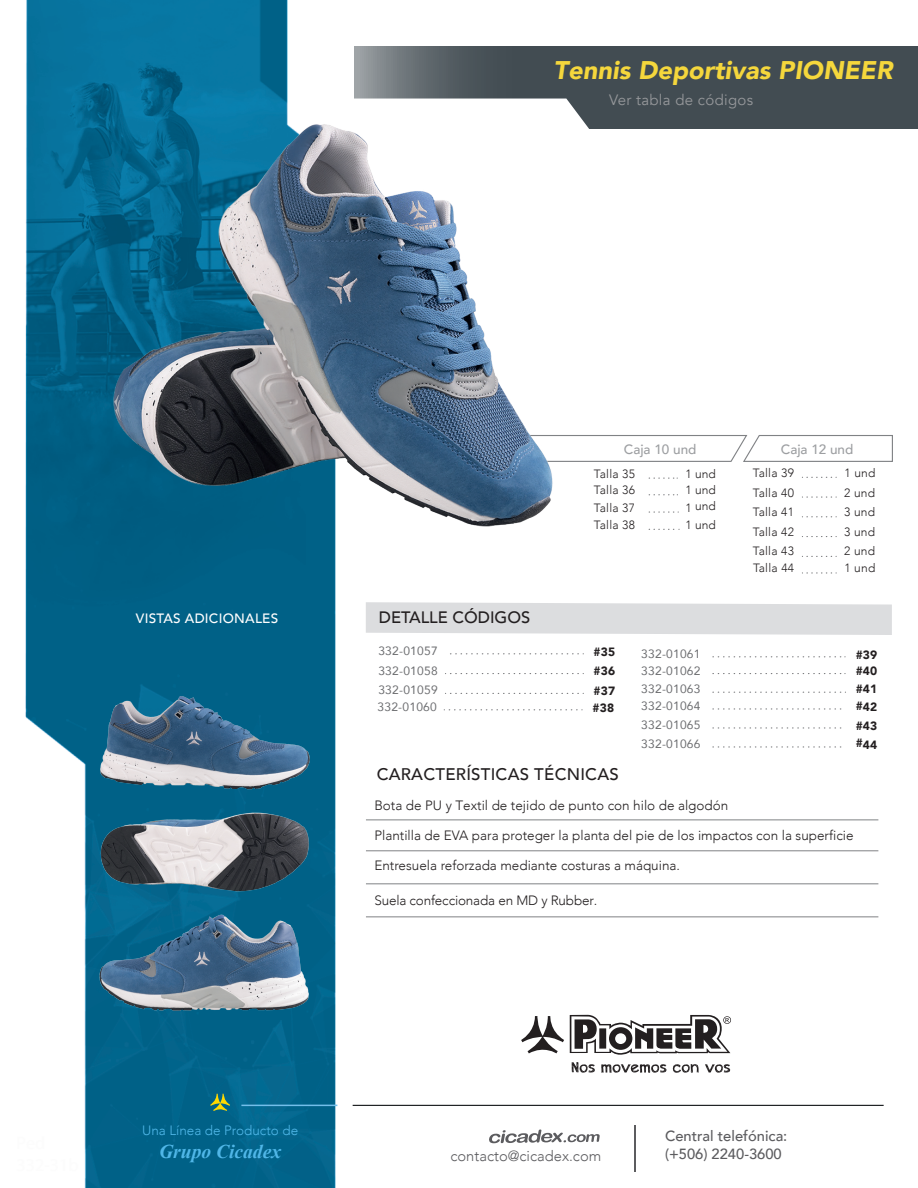
<style>
.page{position:relative;width:918px;height:1188px;background:#fff}
.page>*{position:absolute;margin:0;border:0;box-sizing:border-box;transform-origin:0 0}
.t1{font:italic 900 25.5px "Avenir";color:#f5d73c}
.t2{font:italic 700 19.5px "Times New Roman";color:#50b7e8}
.t3{font:500 16.8px "Avenir";letter-spacing:.015em;color:#231f20}
.t4{font:500 16.5px "Avenir";color:#231f20}
.t5{font:15px "Avenir";letter-spacing:.02em;color:#95979a}
.t6{font:500 14.7px/17.7px "Avenir";color:#5c5c5f}
.t7{font:300 14.7px "Avenir";color:#5c5c5f}
.t8{font:300 13.5px "Avenir";color:#231f20}
.t9{font:300 13.5px "Avenir";color:#50b7e8}
.t10{font:500 13.5px "Avenir";color:#9d9fa2}
.t11{font:500 13.5px "Avenir";letter-spacing:.02em;color:#fff}
.t12{font:300 12px/17.2px "Avenir";letter-spacing:.02em;color:#231f20}
.t13{font:12px/19.5px "Avenir";letter-spacing:.02em;color:#6c6d70;text-align:justify}
.t14{font:900 12px/19.5px "Avenir";letter-spacing:.02em;color:#231f20;text-align:justify}
.t15{font:300 12px/16.2px "Avenir";color:#231f20;text-align:right}
</style>
<div class="page">
<img style="left:25px;top:0;width:334px;height:1188px">
<svg style="left:580px;top:435px;width:313px;height:27px"></svg>
<svg style="left:366px;top:602px;width:526px;height:33px;background:#dedfe1"></svg>
<svg style="left:450px;top:653px;width:134px;height:1px"></svg>
<svg style="left:445px;top:673px;width:139px;height:1px"></svg>
<svg style="left:445px;top:693px;width:139px;height:1px"></svg>
<svg style="left:444px;top:709px;width:139px;height:1px"></svg>
<svg style="left:713px;top:673px;width:133px;height:1px"></svg>
<svg style="left:713px;top:692px;width:133px;height:1px"></svg>
<svg style="left:802px;top:477px;width:35px;height:1px"></svg>
<svg style="left:802px;top:497px;width:35px;height:1px"></svg>
<svg style="left:802px;top:516px;width:35px;height:1px"></svg>
<svg style="left:802px;top:536px;width:35px;height:1px"></svg>
<svg style="left:802px;top:556px;width:35px;height:1px"></svg>
<svg style="left:802px;top:573px;width:35px;height:1px"></svg>
<svg style="left:355px;top:47px;width:563px;height:82px;background:#495358"></svg>
<svg style="left:489px;top:1130px;width:111px;height:13px"></svg>
<hr style="left:634px;top:1125px;width:2px;height:47px;background:#5c5c5f">
<hr style="left:353px;top:1105px;width:531px;height:1px;background:#111416">
<hr style="left:241px;top:1105px;width:96px;height:1px;background:#73beea">
<svg style="left:350px;top:99px;width:242px;height:30px"></svg>
<svg style="left:570px;top:1015px;width:161px;height:40px"></svg>
<svg style="left:521px;top:1016px;width:43px;height:37px"></svg>
<svg style="left:572px;top:1062px;width:23px;height:11px"></svg>
<svg style="left:601px;top:1064px;width:65px;height:9px"></svg>
<svg style="left:673px;top:1064px;width:26px;height:9px"></svg>
<svg style="left:705px;top:1064px;width:25px;height:9px"></svg>
<svg style="left:210px;top:1094px;width:20px;height:17px"></svg>
<hr style="left:366px;top:820px;width:512px;height:1px;background:#808285">
<hr style="left:366px;top:850px;width:512px;height:1px;background:#808285">
<hr style="left:366px;top:883px;width:512px;height:1px;background:#808285">
<hr style="left:366px;top:916px;width:512px;height:1px;background:#808285">
<svg style="left:713px;top:709px;width:129px;height:1px"></svg>
<svg style="left:713px;top:728px;width:129px;height:1px"></svg>
<svg style="left:713px;top:747px;width:129px;height:1px"></svg>
<svg style="left:713px;top:656px;width:133px;height:1px"></svg>
<svg style="left:649px;top:478px;width:29px;height:1px"></svg>
<svg style="left:649px;top:494px;width:29px;height:1px"></svg>
<svg style="left:649px;top:512px;width:30px;height:1px"></svg>
<svg style="left:649px;top:529px;width:31px;height:1px"></svg>
<img style="left:82px;top:796px;width:237px;height:113px">
<img style="left:96px;top:692px;width:218px;height:105px">
<img style="left:80px;top:101px;width:500px;height:435px">
<img style="left:93px;top:906px;width:223px;height:115px">
<h1 class="t1" style="left:554px;top:49px;width:341px">Tennis Deportivas PIONEER</h1>
<p class="t5" style="left:609px;top:91px;width:145px">Ver tabla de códigos</p>
<p class="t11" style="left:136px;top:607px;width:144px">VISTAS ADICIONALES</p>
<p class="t4" style="left:379px;top:603px;width:153px">DETALLE CÓDIGOS</p>
<p class="t13" style="left:378px;top:641px;width:61px">332-01057<br>332-01058<br>332-01059</p>
<p class="t13" style="left:378px;top:697px;width:61px">332-01060</p>
<p class="t10" style="left:624px;top:438px;width:74px">Caja 10 und</p>
<p class="t12" style="left:594px;top:465px;width:43px">Talla 35</p>
<p class="t15" style="left:685px;top:465px;width:32px">1 und<br>1 und und</p>
<p class="t12" style="left:685px;top:516px;width:32px">1 und</p>
<p class="t12" style="left:594px;top:482px;width:43px">Talla 36<br>Talla 37</p>
<p class="t12" style="left:685px;top:499px;width:8px">1</p>
<p class="t12" style="left:594px;top:516px;width:43px">Talla 38</p>
<p class="t10" style="left:781px;top:438px;width:74px">Caja 12 und</p>
<p class="t12" style="left:753px;top:465px;width:43px">Talla 39</p>
<p class="t12" style="left:844px;top:465px;width:32px">1 und</p>
<p class="t12" style="left:753px;top:484px;width:43px">Talla 40</p>
<p class="t12" style="left:844px;top:484px;width:32px">2 und</p>
<p class="t12" style="left:753px;top:504px;width:43px">Talla 41</p>
<p class="t12" style="left:844px;top:504px;width:32px">3 und</p>
<p class="t12" style="left:753px;top:523px;width:43px">Talla 42</p>
<p class="t12" style="left:844px;top:523px;width:32px">3 und</p>
<p class="t12" style="left:753px;top:543px;width:43px">Talla 43</p>
<p class="t12" style="left:844px;top:543px;width:32px">2 und</p>
<p class="t12" style="left:753px;top:560px;width:43px">Talla 44</p>
<p class="t12" style="left:844px;top:560px;width:32px">1 und</p>
<p class="t14" style="left:593px;top:641px;width:23px">#35 #36 #37</p>
<p class="t14" style="left:593px;top:697px;width:23px">#38</p>
<p class="t13" style="left:641px;top:644px;width:61px">332-01061</p>
<p class="t14" style="left:856px;top:644px;width:23px">#39</p>
<p class="t13" style="left:641px;top:661px;width:61px;line-height:18.3px">332-01062<br>332-01063</p>
<p class="t13" style="left:641px;top:696px;width:61px;line-height:19px">332-01064<br>332-01065<br>332-01066</p>
<p class="t14" style="left:856px;top:662px;width:23px;line-height:17.9px">#40 #41 #42</p>
<p class="t14" style="left:856px;top:717px;width:23px;line-height:17px">#43 #</p>
<p class="t14" style="left:863px;top:734px;width:16px">44</p>
<p class="t3" style="left:377px;top:760px;width:244px">CARACTERÍSTICAS TÉCNICAS</p>
<p class="t8" style="left:374px;top:798px;width:355px">Bota de PU y Textil de tejido de punto con hilo de algodón</p>
<p class="t8" style="left:374px;top:828px;width:481px">Plantilla de EVA para proteger la planta del pie de los impactos con la superficie</p>
<p class="t8" style="left:374px;top:858px;width:307px">Entresuela reforzada mediante costuras a máquina.</p>
<p class="t8" style="left:374px;top:892px;width:224px">Suela confeccionada en MD y Rubber.</p>
<p class="t9" style="left:142px;top:1122px;width:158px">Una Línea de Producto de</p>
<h2 class="t2" style="left:159px;top:1137px;width:123px">Grupo Cicadex</h2>
<p class="t7" style="left:451px;top:1147px;width:152px">contacto@cicadex.com</p>
<p class="t6" style="left:665px;top:1127px;width:124px">Central telefónica: (+506) 2240-3600</p>
</div>
